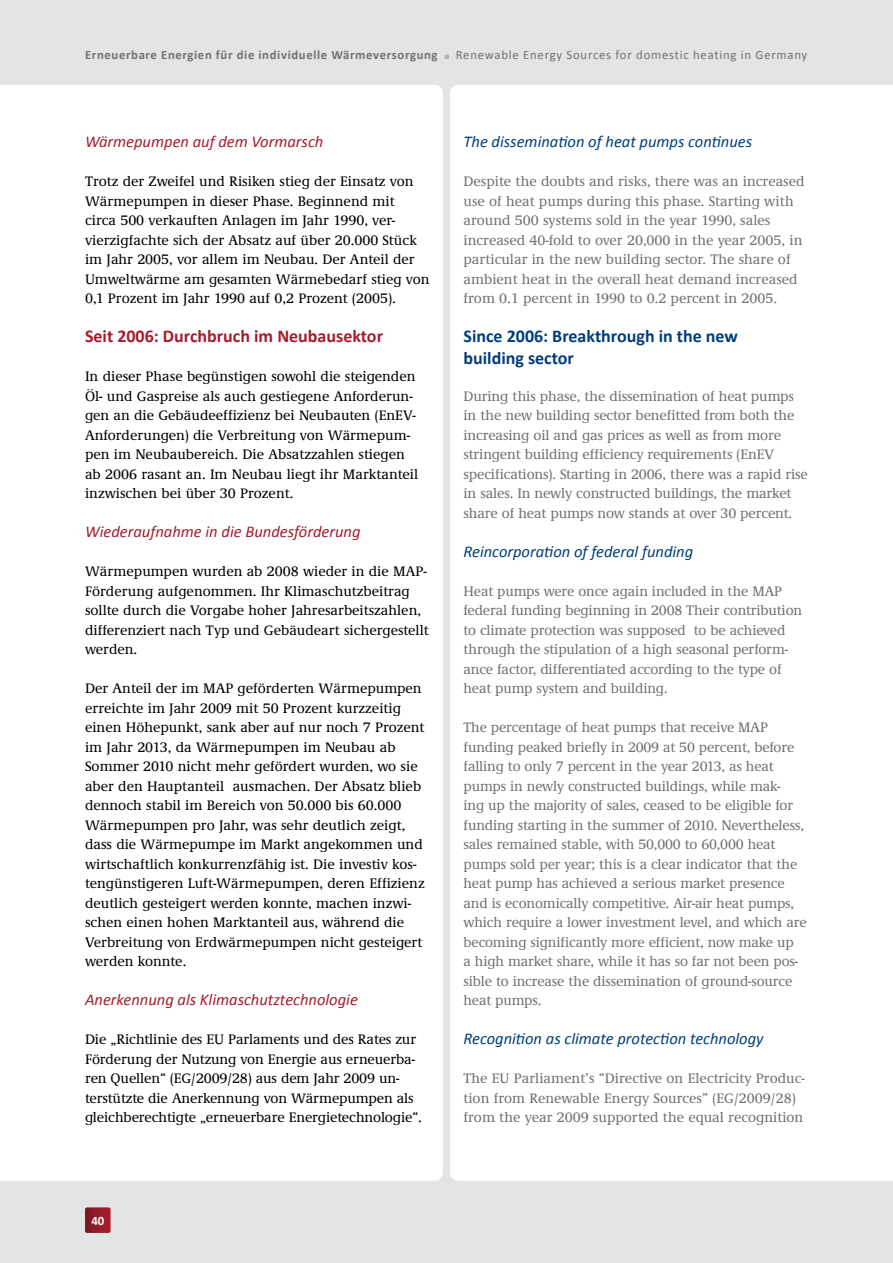
<style>
.page{position:relative;width:893px;height:1263px;background:#e3e4e4}
.page>*{position:absolute;margin:0;border:0;box-sizing:border-box;transform-origin:0 0}
.t1{font:700 18px/21.6px "Calibri";color:#003d7d}
.t2{font:700 18px "Calibri";color:#a41c2c}
.t3{font:italic 16.5px "Calibri";color:#003d7d}
.t4{font:italic 16.5px "Calibri";color:#a41c2c}
.t5{font:500 14.25px/19.5px "Demos EF";letter-spacing:-.01em;color:#707172}
.t6{font:500 14.25px/19.5px "Demos EF";color:#000}
.t7{font:700 12.75px "Calibri";letter-spacing:.05em;color:#707172}
.t8{font:12.75px "Calibri";letter-spacing:.06em;color:#707172}
.t9{font:700 12.75px "Calibri";color:#fff}
</style>
<div class="page">
<svg style="left:445px;top:55px;width:4px;height:4px"></svg>
<div style="left:0;top:85px;width:443px;height:1096px;background:#fff"></div>
<div style="left:450px;top:85px;width:442px;height:1096px;background:#fff"></div>
<svg style="left:892px;top:85px;width:1px;height:1096px"></svg>
<div style="left:85px;top:1207px;width:26px;height:26px;background:linear-gradient(to right,#7c1822,#a91d2d);border-radius:2px"></div>
<p class="t7" style="left:85px;top:47px;width:354px">Erneuerbare Energien für die individuelle Wärmeversorgung</p>
<p class="t8" style="left:456px;top:47px;width:353px">Renewable Energy Sources for domestic heating in Germany</p>
<p class="t4" style="left:85px;top:130px;width:240px">Wärmepumpen auf dem Vormarsch</p>
<p class="t6" style="left:85px;top:172px;width:346px">Trotz der Zweifel und Risiken stieg der Einsatz von Wärmepumpen in dieser Phase. Beginnend mit<br>circa 500 verkauften Anlagen im Jahr 1990, ver&shy;vierzigfachte sich der Absatz auf über 20.000 Stück im Jahr 2005, vor allem im Neubau. Der Anteil der Umweltwärme am gesamten Wärmebedarf stieg von 0,1 Prozent im Jahr 1990 auf 0,2 Prozent (2005).</p>
<p class="t2" style="left:85px;top:325px;width:299px">Seit 2006: Durchbruch im Neubausektor</p>
<p class="t6" style="left:85px;top:367px;width:335px">In dieser Phase begünstigen sowohl die steigenden Öl- und Gaspreise als auch gestiegene Anforderun&shy;gen an die Gebäudeeffizienz bei Neubauten (EnEV-Anforderungen) die Verbreitung von Wärmepum&shy;pen im Neubaubereich. Die Absatzzahlen stiegen ab 2006 rasant an. Im Neubau liegt ihr Marktanteil inzwischen bei über 30 Prozent.</p>
<p class="t4" style="left:85px;top:520px;width:277px">Wiederaufnahme in die Bundesförderung</p>
<p class="t6" style="left:85px;top:562px;width:345px">Wärmepumpen wurden ab 2008 wieder in die MAP-Förderung aufgenommen. Ihr Klimaschutzbeitrag sollte durch die Vorgabe hoher Jahresarbeitszahlen, differenziert nach Typ und Gebäudeart sichergestellt werden.</p>
<p class="t6" style="left:85px;top:679px;width:341px">Der Anteil der im MAP geförderten Wärmepumpen erreichte im Jahr 2009 mit 50 Prozent kurzzeitig einen Höhepunkt, sank aber auf nur noch 7 Prozent im Jahr 2013, da Wärmepumpen im Neubau ab Sommer 2010 nicht mehr gefördert wurden, wo sie aber den Hauptanteil ausmachen. Der Absatz blieb dennoch stabil im Bereich von 50.000 bis 60.000<br>Wärmepumpen pro Jahr, was sehr deutlich zeigt, dass die Wärmepumpe im Markt angekommen und wirtschaftlich konkurrenzfähig ist. Die investiv kos&shy;tengünstigeren Luft-Wärmepumpen, deren Effizienz deutlich gesteigert werden konnte, machen inzwi&shy;schen einen hohen Marktanteil aus, während die Verbreitung von Erdwärmepumpen nicht gesteigert werden konnte.</p>
<p class="t4" style="left:85px;top:988px;width:274px">Anerkennung als Klimaschutztechnologie</p>
<p class="t6" style="left:85px;top:1030px;width:338px">Die „Richtlinie des EU Parlaments und des Rates zur Förderung der Nutzung von Energie aus erneuerba&shy;ren Quellen“ (EG/2009/28) aus dem Jahr 2009 un&shy;terstützte die Anerkennung von Wärmepumpen als gleichberechtigte „erneuerbare Energietechnologie“.</p>
<p class="t3" style="left:463px;top:130px;width:290px">The dissemination of heat pumps continues</p>
<p class="t5" style="left:463px;top:172px;width:343px">Despite the doubts and risks, there was an increased use of heat pumps during this phase. Starting with around 500 systems sold in the year 1990, sales increased 40-fold to over 20,000 in the year 2005, in particular in the new building sector. The share of ambient heat in the overall heat demand increased from 0.1 percent in 1990 to 0.2 percent in 2005.</p>
<p class="t1" style="left:463px;top:325px;width:276px">Since 2006: Breakthrough in the new building sector</p>
<p class="t5" style="left:463px;top:387px;width:346px">During this phase, the dissemination of heat pumps in the new building sector benefitted from both the increasing oil and gas prices as well as from more stringent building efficiency requirements (EnEV specifications). Starting in 2006, there was a rapid rise in sales. In newly constructed buildings, the market share of heat pumps now stands at over 30 percent.</p>
<p class="t3" style="left:463px;top:540px;width:231px">Reincorporation of federal funding</p>
<p class="t5" style="left:463px;top:582px;width:340px">Heat pumps were once again included in the MAP federal funding beginning in 2008 Their contribution to climate protection was supposed to be achieved through the stipulation of a high seasonal perform&shy;ance factor, differentiated according to the type of heat pump system and building.</p>
<p class="t5" style="left:463px;top:718px;width:345px">The percentage of heat pumps that receive MAP funding peaked briefly in 2009 at 50 percent, before falling to only 7 percent in the year 2013, as heat pumps in newly constructed buildings, while mak-<br>ing up the majority of sales, ceased to be eligible for funding starting in the summer of 2010. Nevertheless, sales remained stable, with 50,000 to 60,000 heat pumps sold per year; this is a clear indicator that the heat pump has achieved a serious market presence and is economically competitive. Air-air heat pumps, which require a lower investment level, and which are becoming significantly more efficient, now make up<br>a high market share, while it has so far not been pos&shy;sible to increase the dissemination of ground-source heat pumps.</p>
<p class="t3" style="left:463px;top:1027px;width:302px">Recognition as climate protection technology</p>
<p class="t5" style="left:463px;top:1069px;width:343px">The EU Parliament’s “Directive on Electricity Produc&shy;tion from Renewable Energy Sources” (EG/2009/28) from the year 2009 supported the equal recognition</p>
<p class="t9" style="left:91px;top:1212px;width:14px">40</p>
</div>
